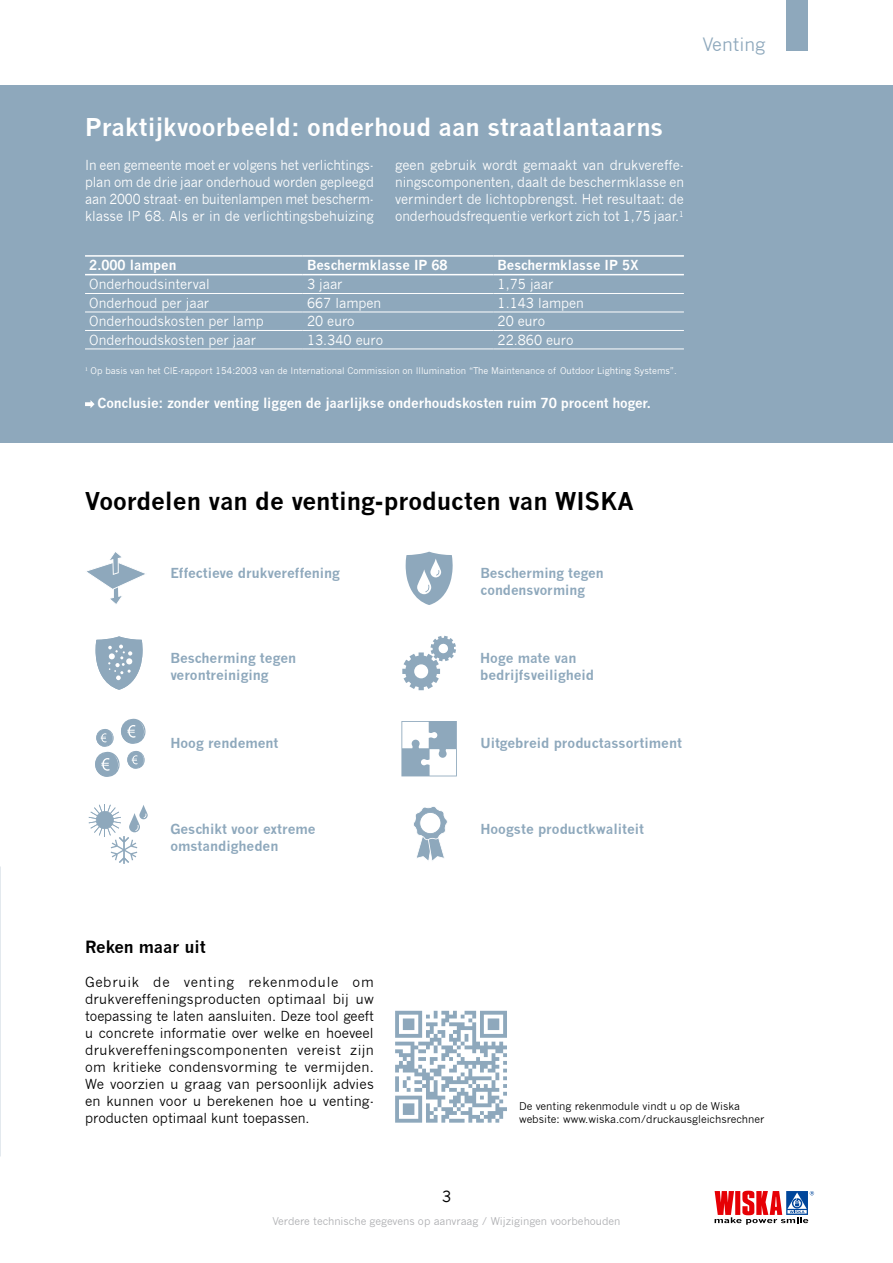
<style>
.page{position:relative;width:893px;height:1263px;background:#fff}
.page>*{position:absolute;margin:0;border:0;box-sizing:border-box;transform-origin:0 0}
.t1{font:700 24px "News Gothic";color:#fff}
.t2{font:700 24px "News Gothic";color:#000}
.t3{font:18px "News Gothic";color:#8ea8bc}
.t4{font:700 16.5px "News Gothic";color:#000}
.t5{font:15px "News Gothic";color:#000}
.t6{font:13.5px/17px "News Gothic";color:#000;text-align:justify}
.t7{font:700 13.5px/17px "News Gothic";color:#8ea8bc}
.t8{font:13.5px/17px "News Gothic";color:#fff;text-align:justify}
.t9{font:13.5px/17px "News Gothic";color:#fff;text-align:justify;scale:.94 1}
.t10{font:13.5px "News Gothic";color:#fff;scale:.96 1}
.t11{font:700 13.5px "News Gothic";letter-spacing:-.01em;color:#fff}
.t12{font:700 13.5px "News Gothic";letter-spacing:-.01em;color:#fff;scale:.96 1}
.t13{font:10.5px/12.6px "News Gothic";color:#000}
.t14{font:10.5px "News Gothic";color:#aeafb2}
.t15{font:9px "News Gothic";color:#fff}
</style>
<div class="page">
<div style="left:0;top:85px;width:893px;height:357px;background:#8ea8bc"></div>
<hr style="left:85px;top:293px;width:218px;height:1px;background:#fff">
<hr style="left:303px;top:293px;width:190px;height:1px;background:#fff">
<hr style="left:493px;top:293px;width:191px;height:1px;background:#fff">
<hr style="left:85px;top:312px;width:218px;height:1px;background:#fff">
<hr style="left:303px;top:312px;width:190px;height:1px;background:#fff">
<hr style="left:493px;top:312px;width:191px;height:1px;background:#fff">
<hr style="left:85px;top:330px;width:218px;height:1px;background:#fff">
<hr style="left:303px;top:330px;width:190px;height:1px;background:#fff">
<hr style="left:493px;top:330px;width:191px;height:1px;background:#fff">
<hr style="left:85px;top:255px;width:218px;height:2px;background:#fff">
<hr style="left:303px;top:255px;width:190px;height:2px;background:#fff">
<hr style="left:493px;top:255px;width:191px;height:2px;background:#fff">
<hr style="left:85px;top:274px;width:218px;height:1px;background:#fff">
<hr style="left:303px;top:274px;width:190px;height:1px;background:#fff">
<hr style="left:493px;top:274px;width:191px;height:1px;background:#fff">
<hr style="left:85px;top:349px;width:218px;height:1px;background:#fff">
<hr style="left:303px;top:349px;width:190px;height:1px;background:#fff">
<hr style="left:493px;top:349px;width:191px;height:1px;background:#fff">
<svg style="left:87px;top:552px;width:58px;height:52px"></svg>
<svg style="left:96px;top:636px;width:47px;height:54px"></svg>
<svg style="left:95px;top:719px;width:51px;height:58px"></svg>
<hr style="left:104px;top:804px;width:1px;height:32px;background:#8ea8bc">
<svg style="left:89px;top:805px;width:59px;height:59px"></svg>
<svg style="left:406px;top:552px;width:47px;height:53px"></svg>
<svg style="left:401px;top:721px;width:56px;height:55px"></svg>
<svg style="left:413px;top:806px;width:34px;height:55px"></svg>
<svg style="left:402px;top:636px;width:54px;height:54px"></svg>
<svg style="left:85px;top:400px;width:10px;height:8px"></svg>
<svg style="left:395px;top:1011px;width:112px;height:112px"></svg>
<div style="left:787px;top:0;width:21px;height:51px;background:#8ea8bc"></div>
<svg style="left:715px;top:1191px;width:99px;height:34px"></svg>
<h2 class="t3" style="left:702px;top:34px;width:65px">Venting</h2>
<h1 class="t1" style="left:85px;top:113px;width:580px">Praktijkvoorbeeld: onderhoud aan straatlantaarns</h1>
<p class="t9" style="left:85px;top:157px;width:309px">In een gemeente moet er volgens het verlichtings&shy;plan om de drie jaar onderhoud worden gepleegd aan 2000 straat- en buitenlampen met bescherm&shy;klasse IP 68. Als er in de verlichtingsbehuizing</p>
<p class="t8" style="left:395px;top:157px;width:290px">geen gebruik wordt gemaakt van drukvereffe&shy;ningscomponenten, daalt de beschermklasse en vermindert de lichtopbrengst. Het resultaat: de onderhoudsfrequentie verkort zich tot 1,75 jaar.<sup>1</sup></p>
<p class="t12" style="left:89px;top:257px;width:92px">2.000 lampen</p>
<p class="t12" style="left:307px;top:257px;width:148px">Beschermklasse IP 68</p>
<p class="t12" style="left:498px;top:257px;width:149px">Beschermklasse IP 5X</p>
<p class="t10" style="left:89px;top:276px;width:127px">Onderhoudsinterval</p>
<p class="t10" style="left:307px;top:276px;width:38px">3 jaar</p>
<p class="t10" style="left:498px;top:276px;width:60px">1,75 jaar</p>
<p class="t10" style="left:89px;top:295px;width:126px">Onderhoud per jaar</p>
<p class="t10" style="left:307px;top:295px;width:79px">667 lampen</p>
<p class="t10" style="left:498px;top:295px;width:91px">1.143 lampen</p>
<p class="t10" style="left:89px;top:313px;width:183px">Onderhoudskosten per lamp</p>
<p class="t10" style="left:307px;top:313px;width:51px">20 euro</p>
<p class="t10" style="left:498px;top:313px;width:51px">20 euro</p>
<p class="t10" style="left:89px;top:332px;width:175px">Onderhoudskosten per jaar</p>
<p class="t10" style="left:307px;top:332px;width:81px">13.340 euro</p>
<p class="t10" style="left:498px;top:332px;width:81px">22.860 euro</p>
<p class="t15" style="left:85px;top:366px;width:593px">¹ Op basis van het CIE-rapport 154:2003 van de International Commission on Illumination “The Maintenance of Outdoor Lighting Systems”.</p>
<p class="t11" style="left:98px;top:395px;width:555px">Conclusie: zonder venting liggen de jaarlijkse onderhoudskosten ruim 70 procent hoger.</p>
<h1 class="t2" style="left:85px;top:487px;width:550px">Voordelen van de venting-producten van WISKA</h1>
<p class="t7" style="left:170px;top:565px;width:171px">Effectieve drukvereffening</p>
<p class="t7" style="left:480px;top:565px;width:125px">Bescherming tegen condensvorming</p>
<p class="t7" style="left:170px;top:650px;width:127px">Bescherming tegen verontreiniging</p>
<p class="t7" style="left:480px;top:650px;width:115px">Hoge mate van bedrijfsveiligheid</p>
<p class="t7" style="left:170px;top:735px;width:110px">Hoog rendement</p>
<p class="t7" style="left:170px;top:820px;width:147px">Geschikt voor extreme omstandigheden</p>
<p class="t7" style="left:480px;top:735px;width:203px">Uitgebreid productassortiment</p>
<p class="t7" style="left:480px;top:820px;width:165px">Hoogste productkwaliteit</p>
<p class="t4" style="left:85px;top:936px;width:122px">Reken maar uit</p>
<p class="t6" style="left:85px;top:973px;width:290px">Gebruik de venting rekenmodule om drukvereffeningsproducten optimaal bij uw toepassing te laten aansluiten. Deze tool geeft u concrete informatie over welke en hoeveel drukvereffeningscomponenten vereist zijn om kritieke condensvorming te vermijden.<br>We voorzien u graag van persoonlijk advies en kunnen voor u berekenen hoe u venting&shy;producten optimaal kunt toepassen.</p>
<p class="t5" style="left:442px;top:1188px;width:11px">3</p>
<p class="t13" style="left:519px;top:1100px;width:247px">De venting rekenmodule vindt u op de Wiska website: www.wiska.com/druckausgleichsrechner</p>
<p class="t14" style="left:272px;top:1215px;width:350px">Verdere technische gegevens op aanvraag / Wijzigingen voorbehouden</p>
</div>
